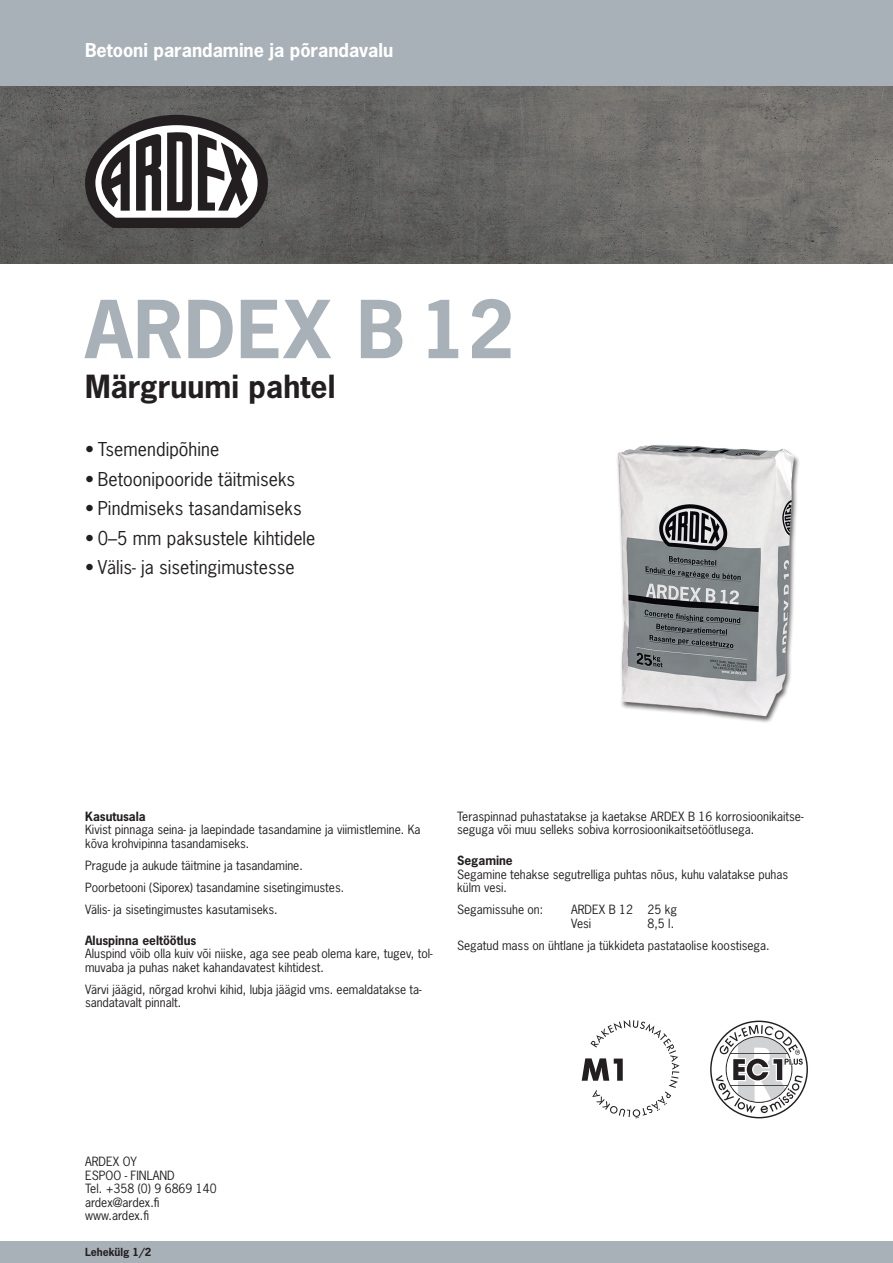
<style>
.page{position:relative;width:893px;height:1263px;background:#fff}
.page>*{position:absolute;margin:0;border:0;box-sizing:border-box;transform-origin:0 0}
.t1{font:700 75px "News Gothic Std";letter-spacing:.015em;color:#a8b1b7}
.t2{font:700 30px "News Gothic Std";letter-spacing:.005em;color:#231f20}
.t3{font:18px "News Gothic Std";letter-spacing:.005em;color:#231f20}
.t4{font:700 18px "News Gothic Std";color:#fff}
.t5{font:12px/13.5px "News Gothic Std";color:#231f20}
.t6{font:700 12px "News Gothic Std";color:#231f20}
.t7{font:700 10.5px "News Gothic Std";color:#231f20}
</style>
<div class="page">
<img style="left:0;top:85px;width:893px;height:179px">
<div style="left:0;top:0;width:893px;height:85px;background:#a8b1b7"></div>
<div style="left:0;top:1242px;width:893px;height:21px;background:#a8b1b7"></div>
<svg style="left:710px;top:1020px;width:98px;height:98px"></svg>
<svg style="left:582px;top:1020px;width:97px;height:98px"></svg>
<div style="left:616px;top:444px;width:184px;height:280px;background:#231f20;opacity:.75"></div>
<img style="left:617px;top:444px;width:178px;height:275px">
<svg style="left:85px;top:115px;width:183px;height:113px"></svg>
<h3 class="t4" style="left:85px;top:38px;width:310px">Betooni parandamine ja põrandavalu</h3>
<h1 class="t1" style="left:85px;top:280px;width:431px">ARDEX B 12</h1>
<h2 class="t2" style="left:85px;top:366px;width:252px">Märgruumi pahtel</h2>
<h3 class="t3" style="left:85px;top:438px;width:136px">• Tsemendipõhine</h3>
<h3 class="t3" style="left:85px;top:467px;width:212px">• Betoonipooride täitmiseks</h3>
<h3 class="t3" style="left:85px;top:497px;width:218px">• Pindmiseks tasandamiseks</h3>
<h3 class="t3" style="left:85px;top:526px;width:232px">• 0–5 mm paksustele kihtidele</h3>
<h3 class="t3" style="left:85px;top:556px;width:211px">• Välis- ja sisetingimustesse</h3>
<p class="t6" style="left:85px;top:808px;width:62px">Kasutusala</p>
<p class="t5" style="left:85px;top:823px;width:337px">Kivist pinnaga seina- ja laepindade tasandamine ja viimistlemine. Ka kõva krohvipinna tasandamiseks.</p>
<p class="t5" style="left:85px;top:854px;width:261px;line-height:22px">Pragude ja aukude täitmine ja tasandamine.<br>Poorbetooni (Siporex) tasandamine sisetingimustes.<br>Välis- ja sisetingimustes kasutamiseks.</p>
<p class="t6" style="left:85px;top:932px;width:113px">Aluspinna eeltöötlus</p>
<p class="t5" style="left:85px;top:947px;width:349px">Aluspind võib olla kuiv või niiske, aga see peab olema kare, tugev, tol&shy;muvaba ja puhas naket kahandavatest kihtidest.</p>
<p class="t5" style="left:85px;top:982px;width:338px">Värvi jäägid, nõrgad krohvi kihid, lubja jäägid vms. eemaldatakse ta&shy;sandatavalt pinnalt.</p>
<p class="t5" style="left:457px;top:809px;width:348px">Teraspinnad puhastatakse ja kaetakse ARDEX B 16 korrosioonikaitse&shy;seguga või muu selleks sobiva korrosioonikaitsetöötlusega.</p>
<p class="t6" style="left:457px;top:853px;width:57px">Segamine</p>
<p class="t5" style="left:457px;top:867px;width:333px">Segamine tehakse segutrelliga puhtas nõus, kuhu valatakse puhas külm vesi.</p>
<p class="t5" style="left:457px;top:903px;width:88px">Segamissuhe on:</p>
<p class="t5" style="left:571px;top:903px;width:108px">ARDEX B 12 25 kg<br>Vesi</p>
<p class="t5" style="left:457px;top:912px;width:314px;line-height:22px;text-indent:190px">8,5 l.<br>Segatud mass on ühtlane ja tükkideta pastataolise koostisega.</p>
<p class="t5" style="left:85px;top:1155px;width:133px">ARDEX OY<br>ESPOO - FINLAND<br>Tel. +358 (0) 9 6869 140 ardex@ardex.fi www.ardex.fi</p>
<p class="t7" style="left:85px;top:1245px;width:68px">Lehekülg 1/2</p>
</div>
